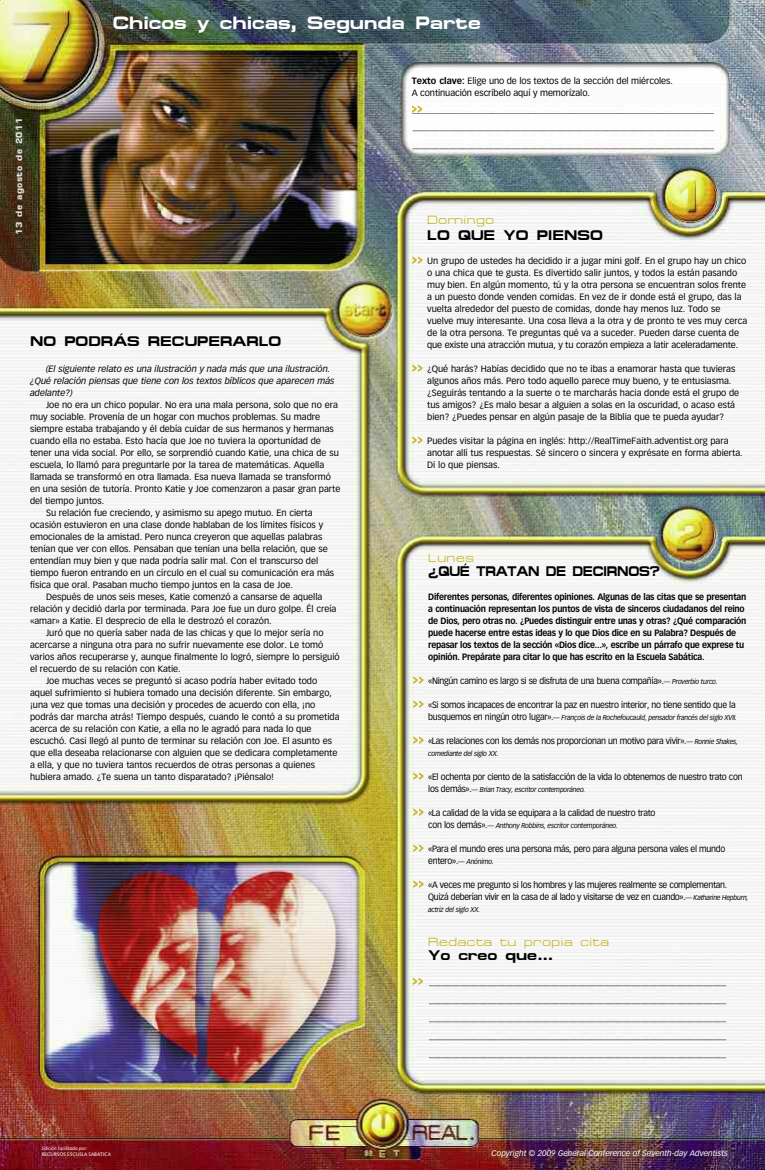
<style>
.page{position:relative;width:765px;height:1170px;background:#fff}
.page>*{position:absolute;margin:0;border:0;box-sizing:border-box;transform-origin:0 0}
.t1{font:700 expanded 18px "Micro FLF";color:#fff}
.t2{font:700 expanded 14px "Micro FLF";color:#000}
.t3{font:700 expanded 14px "Micro FLF";letter-spacing:-.03em;color:#000;scale:.86 1}
.t4{font:expanded 12px "Micro FLF";letter-spacing:.05em;color:#c6b829}
.t5{font:9px/12px "Vectora LH";color:#000}
.t6{font:9px/12px "Vectora LH";letter-spacing:-.03em;color:#000;scale:.95 1}
.t7{font:700 9px/12px "Vectora LH";letter-spacing:-.025em;color:#000;scale:.93 1}
.t8{font:italic 9px/12px "Vectora LH";color:#000}
.t9{font:700 9px "Micro FLF";letter-spacing:.05em;color:#e6e6e6}
.t10{font:italic 8px "Vectora LH";color:#fff}
.t11{font:7.9px "Vectora LH";color:#000}
.t12{font:italic 7px "Vectora LH";letter-spacing:-.03em;color:#000;scale:.95 1}
.t13{font:5px "Stone Sans";letter-spacing:.005em;color:#fff}
.t14{font:italic 5px "Stone Sans";letter-spacing:.005em;color:#fff}
.s1{font-weight:700}
.s2{font-style:italic;font-size:7px}
.s3{font-style:normal;font-size:9px}
</style>
<div class="page">
<img style="left:0;top:0;width:765px;height:1170px">
<svg style="left:412px;top:436px;width:10px;height:8px"></svg>
<svg style="left:412px;top:364px;width:10px;height:8px"></svg>
<svg style="left:412px;top:256px;width:10px;height:8px"></svg>
<svg style="left:413px;top:880px;width:10px;height:8px"></svg>
<svg style="left:413px;top:844px;width:10px;height:8px"></svg>
<svg style="left:413px;top:808px;width:10px;height:8px"></svg>
<svg style="left:413px;top:772px;width:10px;height:8px"></svg>
<svg style="left:413px;top:736px;width:10px;height:8px"></svg>
<svg style="left:413px;top:700px;width:10px;height:8px"></svg>
<svg style="left:413px;top:676px;width:10px;height:8px"></svg>
<svg style="left:413px;top:978px;width:10px;height:7px"></svg>
<svg style="left:412px;top:105px;width:10px;height:8px"></svg>
<h1 class="t1" style="left:113px;top:13px;width:369px">Chicos y chicas, Segunda Parte</h1>
<p class="t9" style="left:14px;top:235px;width:118px;rotate:-90deg">13 de agosto de 2011</p>
<h2 class="t2" style="left:30px;top:333px;width:253px">NO PODRÁS RECUPERARLO</h2>
<p class="t8" style="left:30px;top:363px;width:306px;text-indent:16px">(El siguiente relato es una ilustración y nada más que una ilustración. ¿Qué relación piensas que tiene con los textos bíblicos que aparecen más adelante?)</p>
<p class="t5" style="left:46px;top:399px;width:293px">Joe no era un chico popular. No era una mala persona, solo que no era</p>
<p class="t5" style="left:30px;top:411px;width:292px">muy sociable. Provenía de un hogar con muchos problemas. Su madre</p>
<p class="t5" style="left:30px;top:423px;width:305px">siempre estaba trabajando y él debía cuidar de sus hermanos y hermanas</p>
<p class="t5" style="left:30px;top:435px;width:292px">cuando ella no estaba. Esto hacía que Joe no tuviera la oportunidad de</p>
<p class="t5" style="left:30px;top:447px;width:310px">tener una vida social. Por ello, se sorprendió cuando Katie, una chica de su</p>
<p class="t5" style="left:30px;top:459px;width:296px">escuela, lo llamó para preguntarle por la tarea de matemáticas. Aquella</p>
<p class="t5" style="left:30px;top:471px;width:302px">llamada se transformó en otra llamada. Esa nueva llamada se transformó</p>
<p class="t5" style="left:30px;top:483px;width:312px">en una sesión de tutoría. Pronto Katie y Joe comenzaron a pasar gran parte</p>
<p class="t5" style="left:30px;top:495px;width:76px">del tiempo juntos.</p>
<p class="t5" style="left:46px;top:507px;width:268px">Su relación fue creciendo, y asimismo su apego mutuo. En cierta</p>
<p class="t5" style="left:30px;top:519px;width:295px">ocasión estuvieron en una clase donde hablaban de los límites físicos y</p>
<p class="t5" style="left:30px;top:531px;width:294px">emocionales de la amistad. Pero nunca creyeron que aquellas palabras</p>
<p class="t5" style="left:30px;top:543px;width:299px">tenían que ver con ellos. Pensaban que tenían una bella relación, que se</p>
<p class="t5" style="left:30px;top:555px;width:290px">entendían muy bien y que nada podría salir mal. Con el transcurso del</p>
<p class="t5" style="left:30px;top:567px;width:306px">tiempo fueron entrando en un círculo en el cual su comunicación era más</p>
<p class="t5" style="left:30px;top:579px;width:264px">física que oral. Pasaban mucho tiempo juntos en la casa de Joe.</p>
<p class="t5" style="left:46px;top:591px;width:278px">Después de unos seis meses, Katie comenzó a cansarse de aquella</p>
<p class="t5" style="left:30px;top:603px;width:308px">relación y decidió darla por terminada. Para Joe fue un duro golpe. Él creía</p>
<p class="t5" style="left:30px;top:615px;width:243px">«amar» a Katie. El desprecio de ella le destrozó el corazón.</p>
<p class="t5" style="left:46px;top:627px;width:279px">Juró que no quería saber nada de las chicas y que lo mejor sería no</p>
<p class="t5" style="left:30px;top:639px;width:295px">acercarse a ninguna otra para no sufrir nuevamente ese dolor. Le tomó</p>
<p class="t5" style="left:30px;top:651px;width:311px">varios años recuperarse y, aunque finalmente lo logró, siempre lo persiguió</p>
<p class="t5" style="left:30px;top:663px;width:152px">el recuerdo de su relación con Katie.</p>
<p class="t5" style="left:46px;top:675px;width:273px">Joe muchas veces se preguntó si acaso podría haber evitado todo</p>
<p class="t5" style="left:30px;top:687px;width:303px">aquel sufrimiento si hubiera tomado una decisión diferente. Sin embargo,</p>
<p class="t5" style="left:30px;top:699px;width:287px">¡una vez que tomas una decisión y procedes de acuerdo con ella, ¡no</p>
<p class="t5" style="left:30px;top:711px;width:311px">podrás dar marcha atrás! Tiempo después, cuando le contó a su prometida</p>
<p class="t5" style="left:30px;top:723px;width:283px">acerca de su relación con Katie, a ella no le agradó para nada lo que</p>
<p class="t5" style="left:30px;top:735px;width:304px">escuchó. Casi llegó al punto de terminar su relación con Joe. El asunto es</p>
<p class="t5" style="left:30px;top:747px;width:309px">que ella deseaba relacionarse con alguien que se dedicara completamente</p>
<p class="t5" style="left:30px;top:759px;width:287px">a ella, y que no tuviera tantos recuerdos de otras personas a quienes</p>
<p class="t5" style="left:30px;top:771px;width:245px">hubiera amado. ¿Te suena un tanto disparatado? ¡Piénsalo!</p>
<p class="t14" style="left:42px;top:1146px;width:47px">Edición facilitada por:</p>
<p class="t13" style="left:42px;top:1152px;width:71px">RECURSOS ESCUELA SABATICA</p>
<p class="t5" style="left:412px;top:75px;width:263px"><span class="s1">Texto clave:</span> Elige uno de los textos de la sección del miércoles.<br>A continuación escríbelo aquí y memorízalo.</p>
<p class="t11" style="left:413px;top:107px;width:303px">____________________________________________________________________________</p>
<p class="t5" style="left:413px;top:118px;width:303px;line-height:18px">___________________________________________________________________ ___________________________________________________________________</p>
<h3 class="t4" style="left:427px;top:212px;width:68px">Domingo</h3>
<h2 class="t2" style="left:427px;top:227px;width:177px">LO QUE YO PIENSO</h2>
<p class="t5" style="left:427px;top:255px;width:322px">Un grupo de ustedes ha decidido ir a jugar mini golf. En el grupo hay un chico o una chica que te gusta. Es divertido salir juntos, y todos la están pasando muy bien. En algún momento, tú y la otra persona se encuentran solos frente a un puesto donde venden comidas. En vez de ir donde está el grupo, das la vuelta alrededor del puesto de comidas, donde hay menos luz. Todo se vuelve muy interesante. Una cosa lleva a la otra y de pronto te ves muy cerca de la otra persona. Te preguntas qué va a suceder. Pueden darse cuenta de que existe una atracción mutua, y tu corazón empieza a latir aceleradamente.</p>
<p class="t5" style="left:427px;top:363px;width:314px">¿Qué harás? Habías decidido que no te ibas a enamorar hasta que tuvieras algunos años más. Pero todo aquello parece muy bueno, y te entusiasma. ¿Seguirás tentando a la suerte o te marcharás hacia donde está el grupo de tus amigos? ¿Es malo besar a alguien a solas en la oscuridad, o acaso está bien? ¿Puedes pensar en algún pasaje de la Biblia que te pueda ayudar?</p>
<p class="t5" style="left:427px;top:435px;width:317px">Puedes visitar la página en inglés: http://RealTimeFaith.adventist.org para anotar allí tus respuestas. Sé sincero o sincera y exprésate en forma abierta.<br>Di lo que piensas.</p>
<h3 class="t4" style="left:428px;top:551px;width:47px">Lunes</h3>
<h2 class="t3" style="left:428px;top:563px;width:271px">¿QUÉ TRATAN DE DECIRNOS?</h2>
<p class="t7" style="left:428px;top:591px;width:344px">Diferentes personas, diferentes opiniones. Algunas de las citas que se presentan a continuación representan los puntos de vista de sinceros ciudadanos del reino de Dios, pero otras no. ¿Puedes distinguir entre unas y otras? ¿Qué comparación puede hacerse entre estas ideas y lo que Dios dice en su Palabra? Después de repasar los textos de la sección «Dios dice...», escribe un párrafo que exprese tu opinión. Prepárate para citar lo que has escrito en la Escuela Sabática.</p>
<p class="t6" style="left:428px;top:675px;width:306px">«Ningún camino es largo si se disfruta de una buena compañía».<span class="s2">— Proverbio turco.</span></p>
<p class="t6" style="left:428px;top:699px;width:325px">«Si somos incapaces de encontrar la paz en nuestro interior, no tiene sentido que la</p>
<p class="t12" style="left:428px;top:715px;width:327px"><span class="s3">busquemos en ningún otro lugar».</span>— François de la Rochefoucauld, pensador francés del siglo XVII.</p>
<p class="t6" style="left:428px;top:735px;width:328px">«Las relaciones con los demás nos proporcionan un motivo para vivir».<span class="s2">— Ronnie Shakes,</span></p>
<p class="t12" style="left:428px;top:751px;width:76px">comediante del siglo XX.</p>
<p class="t6" style="left:428px;top:771px;width:333px">«El ochenta por ciento de la satisfacción de la vida lo obtenemos de nuestro trato con</p>
<p class="t12" style="left:428px;top:787px;width:167px"><span class="s3">los demás».</span>— Brian Tracy, escritor contemporáneo.</p>
<p class="t6" style="left:428px;top:807px;width:241px">«La calidad de la vida se equipara a la calidad de nuestro trato</p>
<p class="t12" style="left:428px;top:823px;width:201px"><span class="s3">con los demás».</span>— Anthony Robbins, escritor contemporáneo.</p>
<p class="t6" style="left:428px;top:843px;width:314px">«Para el mundo eres una persona más, pero para alguna persona vales el mundo</p>
<p class="t12" style="left:428px;top:859px;width:71px"><span class="s3">entero».</span>— Anónimo.</p>
<p class="t6" style="left:428px;top:879px;width:339px">«A veces me pregunto si los hombres y las mujeres realmente se complementan.<br>Quizá deberían vivir en la casa de al lado y visitarse de vez en cuando».<span class="s2">— Katharine Hepburn,</span></p>
<p class="t12" style="left:428px;top:907px;width:56px">actriz del siglo XX.</p>
<h3 class="t4" style="left:428px;top:934px;width:182px">Redacta tu propia cita</h3>
<h2 class="t2" style="left:428px;top:947px;width:126px">Yo creo que…</h2>
<p class="t5" style="left:429px;top:974px;width:299px;line-height:18px;text-align:justify">__________________________________________________________________ __________________________________________________________________ __________________________________________________________________ __________________________________________________________________ __________________________________________________________________</p>
<p class="t10" style="left:492px;top:1149px;width:238px">Copyright © 2009 General Conference of Seventh-day Adventists</p>
</div>
